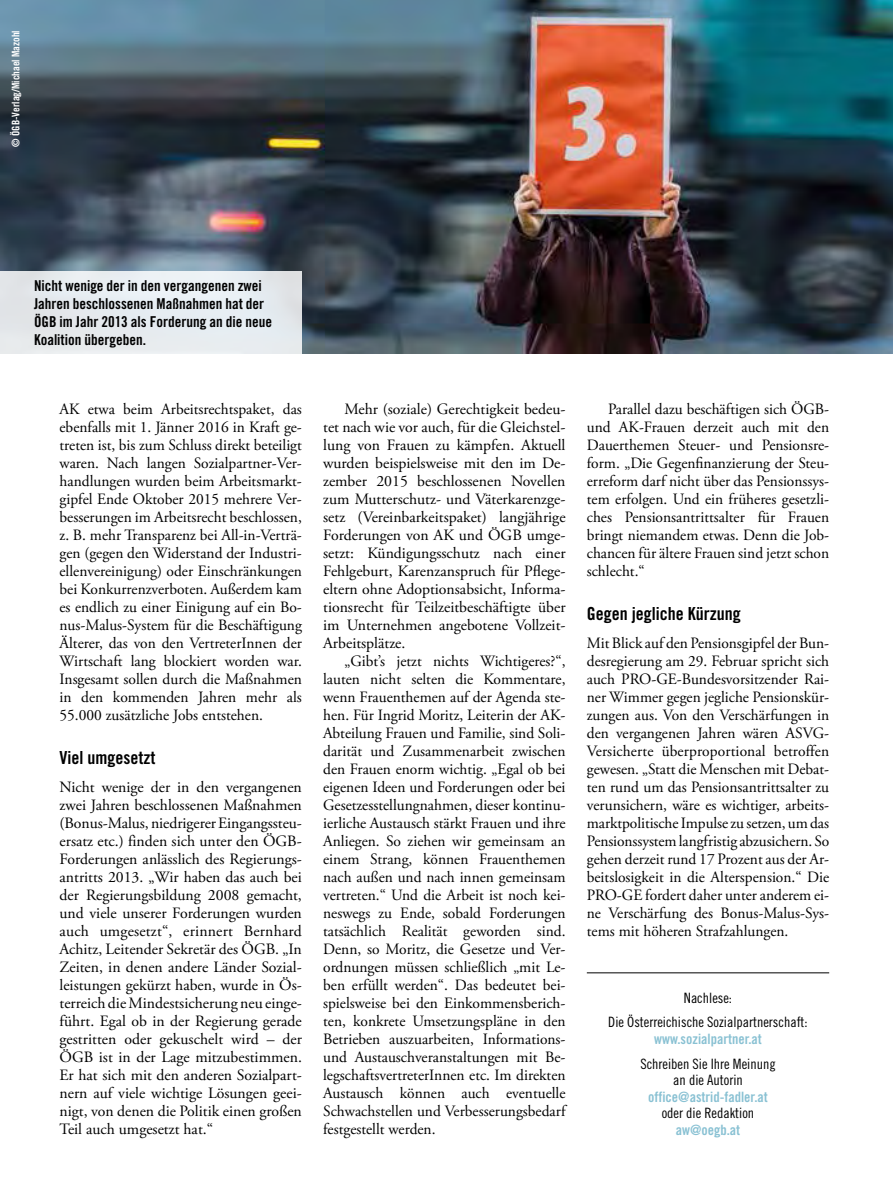
<style>
.page{position:relative;width:893px;height:1191px;background:#fff}
.page>*{position:absolute;margin:0;border:0;box-sizing:border-box;transform-origin:0 0}
.t1{font:18px "Trade Gothic Bold Cond Twenty";color:#000}
.t2{font:15.75px/18px "Adobe Garamond Pro";color:#000;text-align:justify}
.t3{font:15px/18px "Trade Gothic Bold Cond Twenty";color:#000}
.t4{font:14.25px/24px "Trade Gothic Cond Eighteen";color:#000;text-align:center}
.t5{font:14.25px "Trade Gothic Bold Cond Twenty";color:#89c1d3}
.t6{font:10.5px "Trade Gothic Bold Cond Twenty";color:#fff}
</style>
<div class="page">
<hr style="left:587px;top:972px;width:242px;height:1px;background:#000">
<img style="left:0;top:0;width:893px;height:353px">
<div style="left:0;top:271px;width:302px;height:82px;background:#e6ecef"></div>
<p class="t6" style="left:9px;top:147px;width:118px;rotate:-90deg">© ÖGB-Verlag/Michael Mazohl</p>
<p class="t3" style="left:34px;top:276px;width:240px">Nicht wenige der in den vergangenen zwei Jahren beschlossenen Maßnahmen hat der ÖGB im Jahr 2013 als Forderung an die neue Koalition übergeben.</p>
<p class="t2" style="left:60px;top:401px;width:244px">AK etwa beim Arbeitsrechtspaket, das ebenfalls mit 1. Jänner 2016 in Kraft ge&shy;treten ist, bis zum Schluss direkt beteiligt waren. Nach langen Sozialpartner-Ver&shy;handlungen wurden beim Arbeitsmarkt&shy;gipfel Ende Oktober 2015 mehrere Ver&shy;besserungen im Arbeitsrecht beschlossen, z. B. mehr Transparenz bei All-in-Verträ&shy;gen (gegen den Widerstand der Industri&shy;ellenvereinigung) oder Einschränkungen bei Konkurrenzverboten. Außerdem kam es endlich zu einer Einigung auf ein Bo&shy;nus-Malus-System für die Beschäftigung Älterer, das von den VertreterInnen der Wirtschaft lang blockiert worden war.<br>Insgesamt sollen durch die Maßnahmen in den kommenden Jahren mehr als 55.000 zusätzliche Jobs entstehen.</p>
<p class="t1" style="left:60px;top:746px;width:97px">Viel umgesetzt</p>
<p class="t2" style="left:60px;top:779px;width:244px">Nicht wenige der in den vergangenen zwei Jahren beschlossenen Maßnahmen (Bonus-Malus, niedrigerer Eingangssteu&shy;ersatz etc.) finden sich unter den ÖGB-Forderungen anlässlich des Regierungs&shy;antritts 2013. „Wir haben das auch bei der Regierungsbildung 2008 gemacht, und viele unserer Forderungen wurden auch umgesetzt“, erinnert Bernhard Achitz, Leitender Sekretär des ÖGB. „In Zeiten, in denen andere Länder Sozial&shy;leistungen gekürzt haben, wurde in Ös&shy;terreich die Mindestsicherung neu einge&shy;führt. Egal ob in der Regierung gerade gestritten oder gekuschelt wird – der ÖGB ist in der Lage mitzubestimmen.<br>Er hat sich mit den anderen Sozialpart&shy;nern auf viele wichtige Lösungen geei&shy;nigt, von denen die Politik einen großen Teil auch umgesetzt hat.“</p>
<p class="t2" style="left:323px;top:401px;width:244px;text-indent:21px">Mehr (soziale) Gerechtigkeit bedeu&shy;tet nach wie vor auch, für die Gleichstel&shy;lung von Frauen zu kämpfen. Aktuell wurden beispielsweise mit den im De&shy;zember 2015 beschlossenen Novellen zum Mutterschutz- und Väterkarenzge&shy;setz (Vereinbarkeitspaket) langjährige Forderungen von AK und ÖGB umge&shy;setzt: Kündigungsschutz nach einer Fehlgeburt, Karenzanspruch für Pflege&shy;eltern ohne Adoptionsabsicht, Informa&shy;tionsrecht für Teilzeitbeschäftigte über im Unternehmen angebotene Vollzeit-Arbeitsplätze.</p>
<p class="t2" style="left:323px;top:653px;width:244px;text-indent:21px">„Gibt’s jetzt nichts Wichtigeres?“, lauten nicht selten die Kommentare, wenn Frauenthemen auf der Agenda ste&shy;hen. Für Ingrid Moritz, Leiterin der AK-Abteilung Frauen und Familie, sind Soli&shy;darität und Zusammenarbeit zwischen den Frauen enorm wichtig. „Egal ob bei eigenen Ideen und Forderungen oder bei Gesetzesstellungnahmen, dieser kontinu&shy;ierliche Austausch stärkt Frauen und ihre Anliegen. So ziehen wir gemeinsam an einem Strang, können Frauenthemen nach außen und nach innen gemeinsam vertreten.“ Und die Arbeit ist noch kei&shy;neswegs zu Ende, sobald Forderungen tatsächlich Realität geworden sind.<br>Denn, so Moritz, die Gesetze und Ver&shy;ordnungen müssen schließlich „mit Le&shy;ben erfüllt werden“. Das bedeutet bei&shy;spielsweise bei den Einkommensberich&shy;ten, konkrete Umsetzungspläne in den Betrieben auszuarbeiten, Informations&shy;und Austauschveranstaltungen mit Be&shy;legschaftsvertreterInnen etc. Im direkten Austausch können auch eventuelle Schwachstellen und Verbesserungsbedarf festgestellt werden.</p>
<p class="t2" style="left:587px;top:401px;width:244px;text-indent:21px">Parallel dazu beschäftigen sich ÖGB&shy;und AK-Frauen derzeit auch mit den Dauerthemen Steuer- und Pensionsre&shy;form. „Die Gegenfinanzierung der Steu&shy;erreform darf nicht über das Pensionssys&shy;tem erfolgen. Und ein früheres gesetzli&shy;ches Pensionsantrittsalter für Frauen bringt niemandem etwas. Denn die Job&shy;chancen für ältere Frauen sind jetzt schon schlecht.“</p>
<p class="t1" style="left:587px;top:602px;width:155px">Gegen jegliche Kürzung</p>
<p class="t2" style="left:587px;top:635px;width:244px">Mit Blick auf den Pensionsgipfel der Bun&shy;desregierung am 29. Februar spricht sich auch PRO-GE-Bundesvorsitzender Rai&shy;ner Wimmer gegen jegliche Pensionskür&shy;zungen aus. Von den Verschärfungen in den vergangenen Jahren wären ASVG-Versicherte überproportional betroffen gewesen. „Statt die Menschen mit Debat&shy;ten rund um das Pensionsantrittsalter zu verunsichern, wäre es wichtiger, arbeits&shy;marktpolitische Impulse zu setzen, um das Pensionssystem langfristig abzusichern. So gehen derzeit rund 17 Prozent aus der Ar&shy;beitslosigkeit in die Alterspension.“ Die PRO-GE fordert daher unter anderem ei&shy;ne Verschärfung des Bonus-Malus-Sys&shy;tems mit höheren Strafzahlungen.</p>
<p class="t4" style="left:608px;top:985px;width:201px">Nachlese:<br>Die Österreichische Sozialpartnerschaft:</p>
<p class="t5" style="left:654px;top:1029px;width:109px">www.sozialpartner.at</p>
<p class="t4" style="left:640px;top:1055px;width:137px;line-height:16.5px">Schreiben Sie Ihre Meinung an die Autorin</p>
<p class="t5" style="left:648px;top:1087px;width:121px">office@astrid-fadler.at</p>
<p class="t4" style="left:662px;top:1100px;width:94px">oder die Redaktion</p>
<p class="t5" style="left:676px;top:1120px;width:66px">aw@oegb.at</p>
</div>
